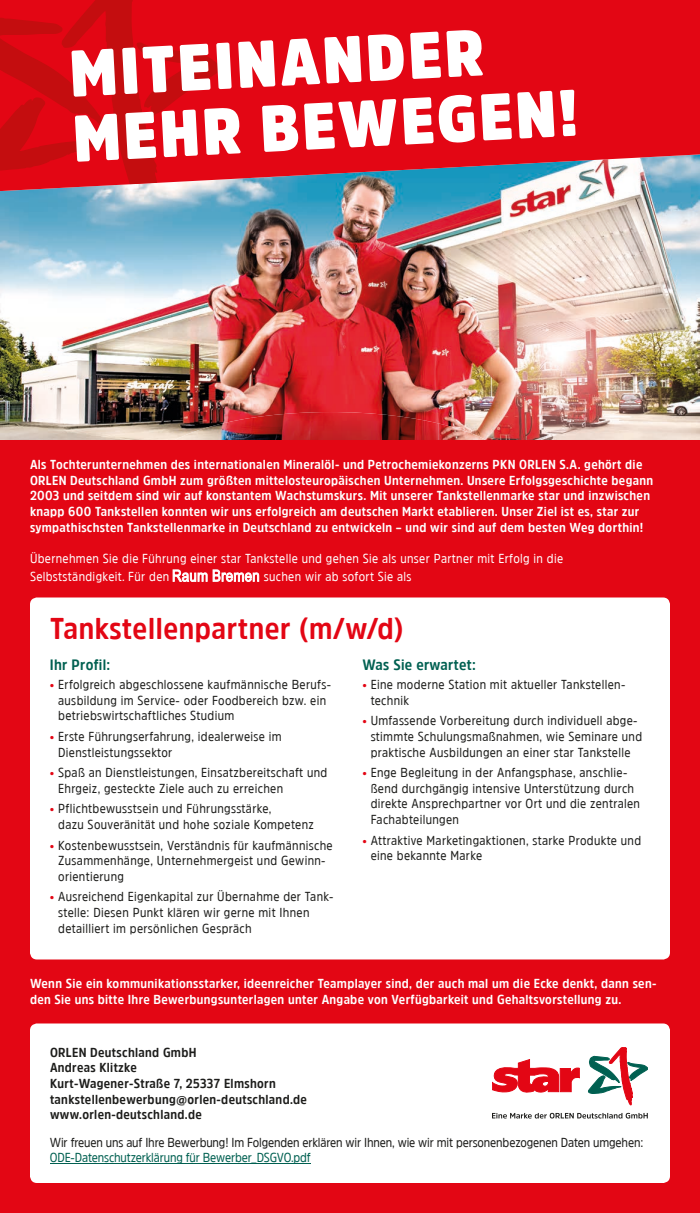
<style>
.page{position:relative;width:700px;height:1213px;background:#fff}
.page>*{position:absolute;margin:0;border:0;box-sizing:border-box;transform-origin:0 0}
.t1{font:900 65.1px/65.1px "Amsi Pro Narw";color:#fff}
.t2{font:700 30px "Amsi Pro Narw";letter-spacing:.02em;color:#e30614}
.t3{font:700 15px "Amsi Pro Narw";letter-spacing:.02em;color:#006051}
.t4{font:13px/15.6px "Amsi Pro Narw";letter-spacing:.025em;color:#1d1d1b}
.t5{font:700 13px/15.6px "Amsi Pro Narw";letter-spacing:.025em;color:#fff}
.t6{font:13px/18.5px "Amsi Pro Narw";letter-spacing:.025em;color:#fff}
.t7{font:700 13px/15.6px "Amsi Pro Narw";letter-spacing:.025em;color:#1d1d1b}
.t8{font:13px "Amsi Pro Narw";letter-spacing:-.01em;color:#1d1d1b}
.t9{font:13px "Amsi Pro Narw";letter-spacing:-.01em;color:#006051}
.s1{font-family:"Arial Narrow";font-size:16px}
.s2{color:#e30614}
</style>
<div class="page">
<img style="left:0;top:192px;width:700px;height:248px">
<img style="left:151px;top:412px;width:288px;height:28px">
<img style="left:438px;top:423px;width:72px;height:17px">
<svg style="left:0;top:0;width:700px;height:192px;background:#d41e2d"></svg>
<svg style="left:0;top:0;width:220px;height:184px;background:#d70912"></svg>
<div style="left:0;top:440px;width:700px;height:773px;background:#e30614"></div>
<div style="left:30px;top:598px;width:640px;height:362px;background:#fff;border-radius:7px"></div>
<div style="left:30px;top:1024px;width:640px;height:159px;background:#fff;border-radius:7px"></div>
<svg style="left:588px;top:1047px;width:60px;height:58px"></svg>
<svg style="left:492px;top:1059px;width:88px;height:34px"></svg>
<svg style="left:492px;top:1113px;width:156px;height:6px"></svg>
<hr style="left:50px;top:1163px;width:261px;height:1px;background:#006051">
<h1 class="t1" style="left:68px;top:40px;width:507px;rotate:-3deg">MITEINANDER<br>MEHR BEWEGEN!</h1>
<p class="t5" style="left:30px;top:457px;width:625px">Als Tochterunternehmen des internationalen Mineralöl- und Petrochemiekonzerns PKN ORLEN S.A. gehört die ORLEN Deutschland GmbH zum größten mittelosteuropäischen Unternehmen. Unsere Erfolgsgeschichte begann 2003 und seitdem sind wir auf konstantem Wachstumskurs. Mit unserer Tankstellenmarke star und inzwischen knapp 600 Tankstellen konnten wir uns erfolgreich am deutschen Markt etablieren. Unser Ziel ist es, star zur sympathischsten Tankstellenmarke in Deutschland zu entwickeln – und wir sind auf dem besten Weg dorthin!</p>
<p class="t6" style="left:30px;top:549px;width:535px">Übernehmen Sie die Führung einer star Tankstelle und gehen Sie als unser Partner mit Erfolg in die<br>Selbstständigkeit. Für den <span class="s1">Raum Bremen</span> suchen wir ab sofort Sie als</p>
<h2 class="t2" style="left:50px;top:607px;width:355px">Tankstellenpartner (m/w/d)</h2>
<p class="t3" style="left:50px;top:654px;width:62px">Ihr Profil:</p>
<p class="t3" style="left:362px;top:654px;width:115px">Was Sie erwartet:</p>
<p class="t4" style="left:58px;top:677px;width:274px;text-indent:-8px"><span class="s2">•</span> Erfolgreich abgeschlossene kaufmännische Berufs&shy;ausbildung im Service- oder Foodbereich bzw. ein betriebswirtschaftliches Studium</p>
<p class="t4" style="left:58px;top:728px;width:225px;text-indent:-8px"><span class="s2">•</span> Erste Führungserfahrung, idealerweise im<br>Dienstleistungssektor</p>
<p class="t4" style="left:58px;top:765px;width:271px;text-indent:-8px"><span class="s2">•</span> Spaß an Dienstleistungen, Einsatzbereitschaft und<br>Ehrgeiz, gesteckte Ziele auch zu erreichen</p>
<p class="t4" style="left:58px;top:801px;width:257px;text-indent:-8px"><span class="s2">•</span> Pflichtbewusstsein und Führungsstärke,<br>dazu Souveränität und hohe soziale Kompetenz</p>
<p class="t4" style="left:58px;top:837px;width:276px;text-indent:-8px"><span class="s2">•</span> Kostenbewusstsein, Verständnis für kaufmännische<br>Zusammenhänge, Unternehmergeist und Gewinn&shy;orientierung</p>
<p class="t4" style="left:58px;top:889px;width:277px;text-indent:-8px"><span class="s2">•</span> Ausreichend Eigenkapital zur Übernahme der Tank&shy;stelle: Diesen Punkt klären wir gerne mit Ihnen detailliert im persönlichen Gespräch</p>
<p class="t4" style="left:371px;top:677px;width:256px;text-indent:-8px"><span class="s2">•</span> Eine moderne Station mit aktueller Tankstellen&shy;technik</p>
<p class="t4" style="left:371px;top:713px;width:273px;text-indent:-8px"><span class="s2">•</span> Umfassende Vorbereitung durch individuell abge&shy;stimmte Schulungsmaßnahmen, wie Seminare und praktische Ausbildungen an einer star Tankstelle</p>
<p class="t4" style="left:371px;top:765px;width:271px;text-indent:-8px"><span class="s2">•</span> Enge Begleitung in der Anfangsphase, anschlie&shy;ßend durchgängig intensive Unterstützung durch direkte Ansprechpartner vor Ort und die zentralen Fachabteilungen</p>
<p class="t4" style="left:371px;top:832px;width:272px;text-indent:-8px"><span class="s2">•</span> Attraktive Marketingaktionen, starke Produkte und eine bekannte Marke</p>
<p class="t5" style="left:30px;top:976px;width:628px">Wenn Sie ein kommunikationsstarker, ideenreicher Teamplayer sind, der auch mal um die Ecke denkt, dann sen&shy;den Sie uns bitte Ihre Bewerbungsunterlagen unter Angabe von Verfügbarkeit und Gehaltsvorstellung zu.</p>
<p class="t7" style="left:50px;top:1044px;width:258px">ORLEN Deutschland GmbH<br>Andreas Klitzke<br>Kurt-Wagener-Straße 7, 25337 Elmshorn tankstellenbewerbung@orlen-deutschland.de www.orlen-deutschland.de</p>
<p class="t8" style="left:50px;top:1133px;width:595px">Wir freuen uns auf Ihre Bewerbung! Im Folgenden erklären wir Ihnen, wie wir mit personenbezogenen Daten umgehen:</p>
<p class="t9" style="left:50px;top:1149px;width:262px">ODE-Datenschutzerklärung für Bewerber_DSGVO.pdf</p>
</div>
